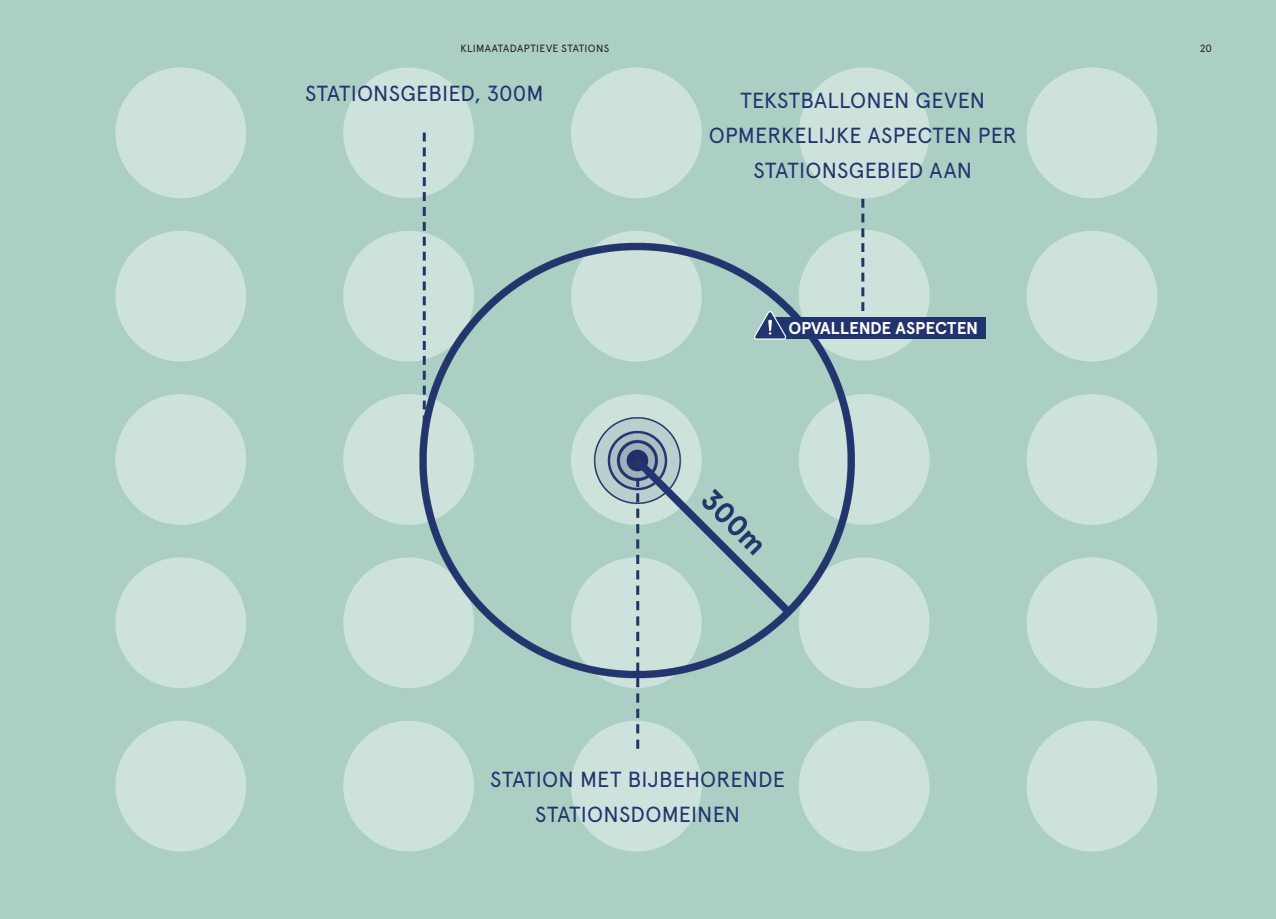
<style>
.page{position:relative;width:1276px;height:919px;background:#fff}
.page>*{position:absolute;margin:0;border:0;box-sizing:border-box;transform-origin:0 0}
.kopregel{font:21.9px/35px "Apercu";letter-spacing:.01em;color:#22346f;text-align:center}
.t1{font:700 17.1px "Apercu";letter-spacing:-.01em;color:#fff}
.t2{font:10.5px "Apercu";letter-spacing:.035em;color:#231f20}
</style>
<div class="page">
<div style="left:0;top:0;width:1276px;height:918px;background:#abcfc3"></div>
<div style="left:115px;top:67px;width:131px;height:131px;background:#cce2da;border-radius:50%"></div>
<div style="left:115px;top:231px;width:131px;height:130px;background:#cce2da;border-radius:50%"></div>
<div style="left:115px;top:394px;width:131px;height:131px;background:#cce2da;border-radius:50%"></div>
<div style="left:115px;top:557px;width:131px;height:131px;background:#cce2da;border-radius:50%"></div>
<div style="left:115px;top:720px;width:131px;height:131px;background:#cce2da;border-radius:50%"></div>
<div style="left:1026px;top:67px;width:131px;height:131px;background:#cce2da;border-radius:50%"></div>
<div style="left:1026px;top:231px;width:131px;height:130px;background:#cce2da;border-radius:50%"></div>
<div style="left:1026px;top:394px;width:131px;height:131px;background:#cce2da;border-radius:50%"></div>
<div style="left:1026px;top:557px;width:131px;height:131px;background:#cce2da;border-radius:50%"></div>
<div style="left:1026px;top:720px;width:131px;height:131px;background:#cce2da;border-radius:50%"></div>
<div style="left:343px;top:67px;width:131px;height:131px;background:#cce2da;border-radius:50%"></div>
<div style="left:343px;top:720px;width:131px;height:131px;background:#cce2da;border-radius:50%"></div>
<div style="left:571px;top:67px;width:131px;height:131px;background:#cce2da;border-radius:50%"></div>
<div style="left:571px;top:720px;width:131px;height:131px;background:#cce2da;border-radius:50%"></div>
<div style="left:799px;top:720px;width:130px;height:131px;background:#cce2da;border-radius:50%"></div>
<div style="left:799px;top:67px;width:130px;height:131px;background:#cce2da;border-radius:50%"></div>
<img style="left:343px;top:216px;width:723px;height:487px">
<div style="left:771px;top:318px;width:215px;height:21px;background:#22346f"></div>
<svg style="left:754px;top:309px;width:33px;height:31px"></svg>
<svg style="left:861px;top:199px;width:3px;height:112px"></svg>
<svg style="left:636px;top:478px;width:3px;height:270px"></svg>
<svg style="left:423px;top:132px;width:3px;height:322px"></svg>
<p class="t2" style="left:460px;top:42px;width:150px">KLIMAATADAPTIEVE STATIONS</p>
<p class="t2" style="left:1199px;top:42px;width:14px">20</p>
<p class="kopregel" style="left:305px;top:76px;width:240px">STATIONSGEBIED, 300M</p>
<p class="kopregel" style="left:709px;top:82px;width:309px">TEKSTBALLONEN GEVEN<br>OPMERKELIJKE ASPECTEN PER<br>STATIONSGEBIED AAN</p>
<p class="t1" style="left:788px;top:317px;width:191px">OPVALLENDE ASPECTEN</p>
<p class="kopregel" style="left:490px;top:761px;width:296px">STATION MET BIJBEHORENDE<br>STATIONSDOMEINEN</p>
</div>
